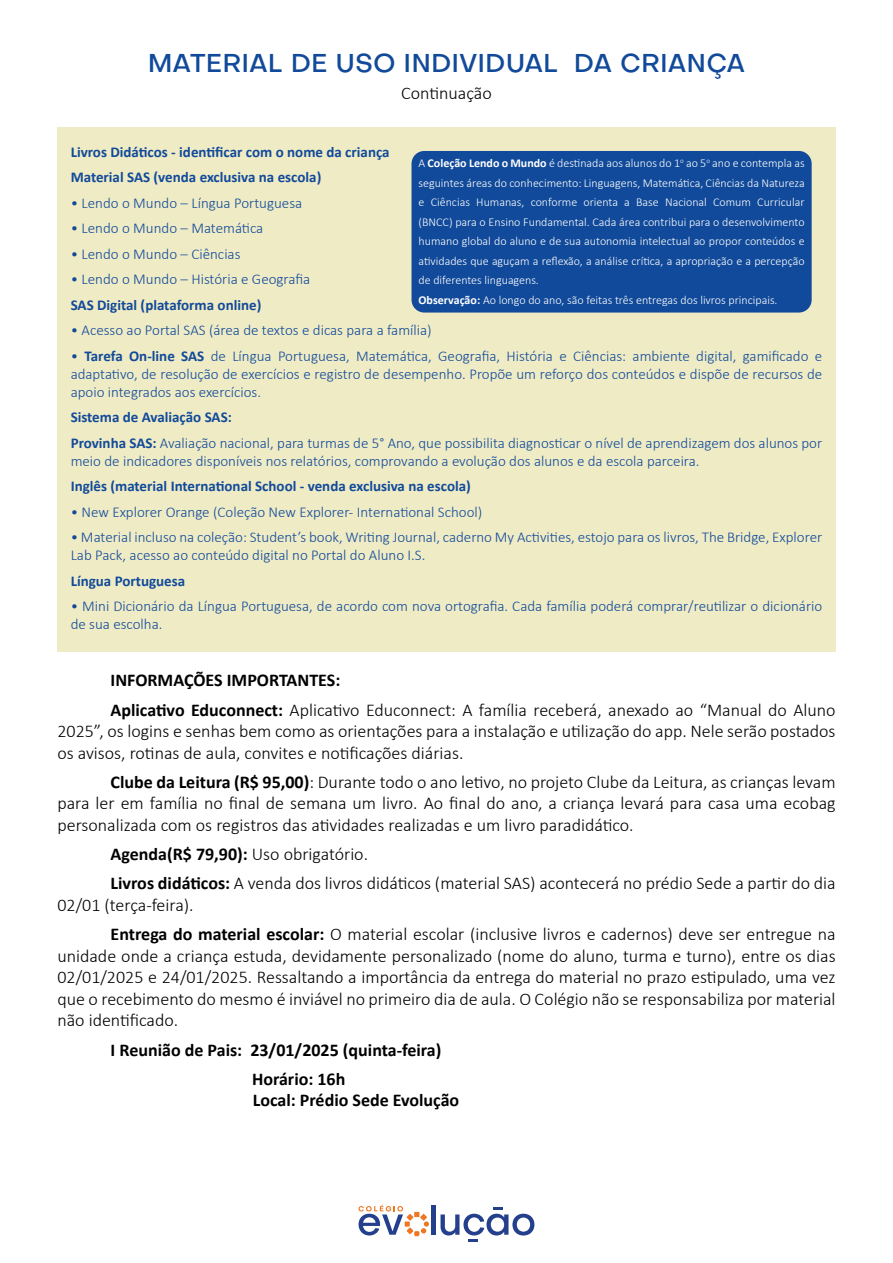
<style>
.page{position:relative;width:893px;height:1263px;background:#fff}
.page>*{position:absolute;margin:0;border:0;box-sizing:border-box;transform-origin:0 0}
.t1{font:500 25.5px "Objectivity";color:#114a9a}
.t2{font:300 18px/21.6px "Calibri";color:#000}
.t3{font:700 18px/29.1px "Calibri";color:#000}
.t4{font:300 15px/18px "Calibri";color:#114a9a}
.t5{font:700 15px/25.5px "Calibri";color:#114a9a}
.t6{font:300 12px/19.5px "Calibri";color:#fff}
.s1{font-weight:700}
</style>
<div class="page">
<hr style="left:432px;top:1205px;width:4px;height:30px;background:#243f8c">
<svg style="left:359px;top:1204px;width:70px;height:32px"></svg>
<svg style="left:441px;top:1207px;width:93px;height:34px"></svg>
<div style="left:57px;top:127px;width:779px;height:525px;background:#efebc5"></div>
<div style="left:411px;top:151px;width:401px;height:162px;background:#114a9a;border-radius:13px"></div>
<h1 class="t1" style="left:148px;top:46px;width:599px">MATERIAL DE USO INDIVIDUAL DA CRIANÇA</h1>
<p class="t2" style="left:401px;top:82px;width:92px">Continuação</p>
<p class="t5" style="left:71px;top:139px;width:320px">Livros Didáticos - identificar com o nome da criança<br>Material SAS (venda exclusiva na escola)</p>
<p class="t4" style="left:71px;top:194px;width:233px">• Lendo o Mundo – Língua Portuguesa</p>
<p class="t4" style="left:71px;top:219px;width:194px">• Lendo o Mundo – Matemática</p>
<p class="t4" style="left:71px;top:245px;width:171px">• Lendo o Mundo – Ciências</p>
<p class="t4" style="left:71px;top:270px;width:241px">• Lendo o Mundo – História e Geografia</p>
<p class="t5" style="left:71px;top:292px;width:192px">SAS Digital (plataforma online)</p>
<p class="t4" style="left:71px;top:321px;width:362px">• Acesso ao Portal SAS (área de textos e dicas para a família)</p>
<p class="t4" style="left:71px;top:347px;width:753px;text-align:justify">• <span class="s1">Tarefa On-line SAS</span> de Língua Portuguesa, Matemática, Geografia, História e Ciências: ambiente digital, gamificado e adaptativo, de resolução de exercícios e registro de desempenho. Propõe um reforço dos conteúdos e dispõe de recursos de apoio integrados aos exercícios.</p>
<p class="t4" style="left:71px;top:405px;width:753px;line-height:25.5px"><span class="s1">Sistema de Avaliação SAS:<br>Provinha SAS:</span> Avaliação nacional, para turmas de 5° Ano, que possibilita diagnosticar o nível de aprendizagem dos alunos por</p>
<p class="t4" style="left:71px;top:452px;width:630px">meio de indicadores disponíveis nos relatórios, comprovando a evolução dos alunos e da escola parceira.</p>
<p class="t5" style="left:71px;top:473px;width:402px">Inglês (material International School - venda exclusiva na escola)</p>
<p class="t4" style="left:71px;top:503px;width:413px">• New Explorer Orange (Coleção New Explorer- International School)</p>
<p class="t4" style="left:71px;top:528px;width:753px">• Material incluso na coleção: Student’s book, Writing Journal, caderno My Activities, estojo para os livros, The Bridge, Explorer<br>Lab Pack, acesso ao conteúdo digital no Portal do Aluno I.S.</p>
<p class="t5" style="left:71px;top:568px;width:116px">Língua Portuguesa</p>
<p class="t4" style="left:71px;top:597px;width:753px">• Mini Dicionário da Língua Portuguesa, de acordo com nova ortografia. Cada família poderá comprar/reutilizar o dicionário de sua escolha.</p>
<p class="t6" style="left:418px;top:154px;width:388px">A <span class="s1">Coleção Lendo o Mundo</span> é destinada aos alunos do 1<sup>o</sup> ao 5<sup>o</sup> ano e contempla as seguintes áreas do conhecimento: Linguagens, Matemática, Ciências da Natureza e Ciências Humanas, conforme orienta a Base Nacional Comum Curricular (BNCC) para o Ensino Fundamental. Cada área contribui para o desenvolvimento humano global do aluno e de sua autonomia intelectual ao propor conteúdos e atividades que aguçam a reflexão, a análise crítica, a apropriação e a percepção de diferentes linguagens.<br><span class="s1">Observação:</span> Ao longo do ano, são feitas três entregas dos livros principais.</p>
<p class="t2" style="left:111px;top:666px;width:726px;line-height:29.1px"><span class="s1">INFORMAÇÕES IMPORTANTES:<br>Aplicativo Educonnect:</span> Aplicativo Educonnect: A família receberá, anexado ao “Manual do Aluno</p>
<p class="t2" style="left:57px;top:720px;width:780px">2025”, os logins e senhas bem como as orientações para a instalação e utilização do app. Nele serão postados os avisos, rotinas de aula, convites e notificações diárias.</p>
<p class="t2" style="left:57px;top:771px;width:780px;text-align:justify;text-indent:53px"><span class="s1">Clube da Leitura (R$ 95,00)</span>: Durante todo o ano letivo, no projeto Clube da Leitura, as crianças levam para ler em família no final de semana um livro. Ao final do ano, a criança levará para casa uma ecobag personalizada com os registros das atividades realizadas e um livro paradidático.</p>
<p class="t2" style="left:111px;top:839px;width:726px;line-height:29.1px"><span class="s1">Agenda(R$ 79,90):</span> Uso obrigatório.<br><span class="s1">Livros didáticos:</span> A venda dos livros didáticos (material SAS) acontecerá no prédio Sede a partir do dia</p>
<p class="t2" style="left:111px;top:890px;width:726px;line-height:29.1px;text-indent:-53px">02/01 (terça-feira).<br><span class="s1">Entrega do material escolar:</span> O material escolar (inclusive livros e cadernos) deve ser entregue na</p>
<p class="t2" style="left:57px;top:945px;width:780px;text-align:justify">unidade onde a criança estuda, devidamente personalizado (nome do aluno, turma e turno), entre os dias 02/01/2025 e 24/01/2025. Ressaltando a importância da entrega do material no prazo estipulado, uma vez que o recebimento do mesmo é inviável no primeiro dia de aula. O Colégio não se responsabiliza por material não identificado.</p>
<p class="t3" style="left:252px;top:1035px;width:191px;text-indent:-141px">I Reunião de Pais: 23/01/2025 (quinta-feira)<br>Horário: 16h</p>
<p class="t3" style="left:253px;top:1085px;width:208px">Local: Prédio Sede Evolução</p>
</div>
